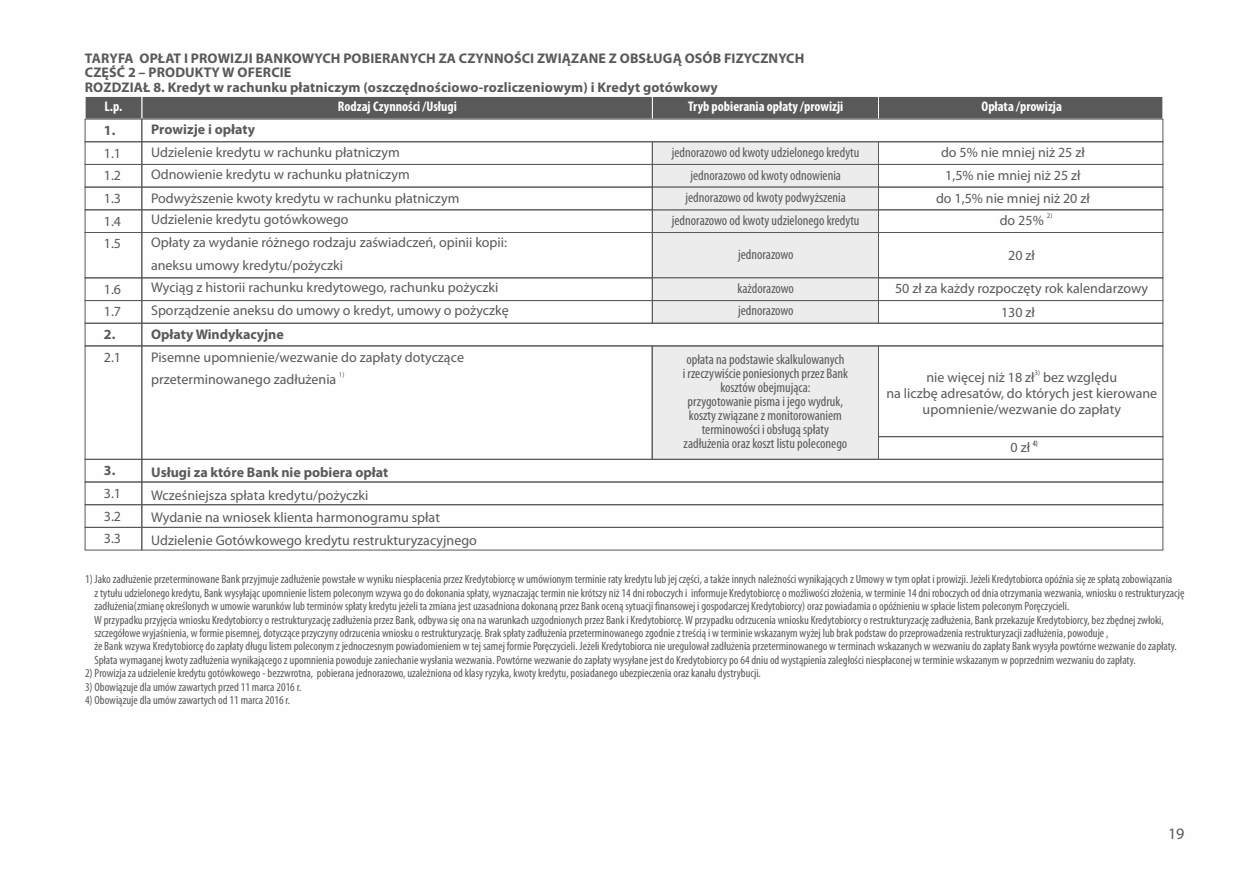
<style>
.page{position:relative;width:1248px;height:896px;background:#fff}
.page>*{position:absolute;margin:0;border:0;box-sizing:border-box;transform-origin:0 0}
.t1{font:16px "Myriad Pl";color:#595959}
.t2{font:14px/22.6px "Myriad Pl";color:#595959}
.t3{font:condensed 14px/14.2px "Myriad Pl";color:#595959;text-align:center}
.t4{font:700 14px/14.4px "Myriad Pl";letter-spacing:.01em;color:#595959}
.t5{font:700 condensed 14px "Myriad Pl";color:#fefefe}
.t6{font:condensed 12px/13.4px "Myriad Pl";color:#595959}
.t7{font:condensed 8px "Myriad Pl";color:#2a2a2a}
.t8{font:7px "Myriad Pl";color:#595959}
</style>
<div class="page">
<svg style="left:84px;top:96px;width:1079px;height:24px;background:#626262"></svg>
<div style="left:85px;top:119px;width:57px;height:23px;border:1px solid #595959"></div>
<div style="left:141px;top:119px;width:1022px;height:23px;border:1px solid #595959"></div>
<div style="left:878px;top:164px;width:284px;height:23px;border:1px solid #595959"></div>
<div style="left:878px;top:187px;width:284px;height:23px;border:1px solid #595959"></div>
<div style="left:878px;top:232px;width:284px;height:46px;border:1px solid #595959"></div>
<div style="left:878px;top:300px;width:284px;height:23px;border:1px solid #595959"></div>
<div style="left:878px;top:346px;width:284px;height:91px;border:1px solid #595959"></div>
<div style="left:652px;top:346px;width:226px;height:113px;background:#ececec"></div>
<svg style="left:652px;top:141px;width:226px;height:182px;background:#e3e3e3"></svg>
<div style="left:142px;top:482px;width:1020px;height:23px;border:1px solid #595959"></div>
<div style="left:142px;top:504px;width:1020px;height:23px;border:1px solid #595959"></div>
<div style="left:142px;top:527px;width:1020px;height:23px;border:1px solid #595959"></div>
<div style="left:141px;top:459px;width:1022px;height:23px;border:1px solid #595959"></div>
<div style="left:142px;top:164px;width:510px;height:23px;border:1px solid #595959"></div>
<div style="left:142px;top:232px;width:510px;height:46px;border:1px solid #595959"></div>
<div style="left:142px;top:300px;width:510px;height:23px;border:1px solid #595959"></div>
<div style="left:142px;top:346px;width:510px;height:113px;border:1px solid #595959"></div>
<div style="left:141px;top:323px;width:1022px;height:23px;border:1px solid #595959"></div>
<div style="left:142px;top:187px;width:510px;height:23px;border:1px solid #595959"></div>
<div style="left:85px;top:482px;width:57px;height:23px;border:1px solid #595959"></div>
<div style="left:85px;top:504px;width:57px;height:23px;border:1px solid #595959"></div>
<div style="left:85px;top:527px;width:57px;height:23px;border:1px solid #595959"></div>
<div style="left:85px;top:164px;width:57px;height:23px;border:1px solid #595959"></div>
<div style="left:85px;top:232px;width:57px;height:46px;border:1px solid #595959"></div>
<div style="left:85px;top:300px;width:57px;height:23px;border:1px solid #595959"></div>
<div style="left:85px;top:346px;width:57px;height:113px;border:1px solid #595959"></div>
<div style="left:85px;top:459px;width:57px;height:23px;border:1px solid #595959"></div>
<div style="left:85px;top:187px;width:57px;height:23px;border:1px solid #595959"></div>
<div style="left:85px;top:323px;width:57px;height:23px;border:1px solid #595959"></div>
<p class="t4" style="left:85px;top:52px;width:721px">TARYFA OPŁAT I PROWIZJI BANKOWYCH POBIERANYCH ZA CZYNNOŚCI ZWIĄZANE Z OBSŁUGĄ OSÓB FIZYCZNYCH<br>CZĘŚĆ 2 – PRODUKTY W OFERCIE<br>ROZDZIAŁ 8. Kredyt w rachunku płatniczym (oszczędnościowo-rozliczeniowym) i Kredyt gotówkowy</p>
<p class="t5" style="left:104px;top:101px;width:19px">L.p.</p>
<p class="t2" style="left:104px;top:143px;width:19px">1.1<br>1.2</p>
<p class="t2" style="left:104px;top:211px;width:19px">1.4<br>1.5</p>
<p class="t2" style="left:104px;top:279px;width:19px">1.6<br>1.7</p>
<p class="t2" style="left:104px;top:347px;width:19px">2.1</p>
<p class="t4" style="left:104px;top:124px;width:13px">1.</p>
<p class="t2" style="left:104px;top:188px;width:19px">1.3</p>
<p class="t4" style="left:104px;top:328px;width:13px">2.</p>
<p class="t5" style="left:338px;top:101px;width:120px">Rodzaj Czynności /Usługi</p>
<p class="t4" style="left:151px;top:123px;width:105px">Prowizje i opłaty</p>
<p class="t2" style="left:151px;top:142px;width:310px">Udzielenie kredytu w rachunku płatniczym<br>Odnowienie kredytu w rachunku płatniczym<br>Podwyższenie kwoty kredytu w rachunku płatniczym</p>
<p class="t2" style="left:151px;top:210px;width:359px">Udzielenie kredytu gotówkowego<br>Opłaty za wydanie różnego rodzaju zaświadczeń, opinii kopii: aneksu umowy kredytu/pożyczki<br>Wyciąg z historii rachunku kredytowego, rachunku pożyczki Sporządzenie aneksu do umowy o kredyt, umowy o pożyczkę</p>
<p class="t4" style="left:151px;top:328px;width:134px">Opłaty Windykacyjne</p>
<p class="t2" style="left:151px;top:347px;width:314px">Pisemne upomnienie/wezwanie do zapłaty dotyczące</p>
<p class="t8" style="left:339px;top:372px;width:7px">1)</p>
<p class="t2" style="left:151px;top:369px;width:187px">przeterminowanego zadłużenia</p>
<p class="t4" style="left:104px;top:464px;width:13px">3.</p>
<p class="t2" style="left:104px;top:483px;width:19px;text-align:justify">3.1<br>3.2<br>3.3</p>
<p class="t4" style="left:151px;top:466px;width:239px">Usługi za które Bank nie pobiera opłat</p>
<p class="t2" style="left:151px;top:485px;width:327px">Wcześniejsza spłata kredytu/pożyczki<br>Wydanie na wniosek klienta harmonogramu spłat<br>Udzielenie Gotówkowego kredytu restrukturyzacyjnego</p>
<p class="t5" style="left:688px;top:101px;width:157px">Tryb pobierania opłaty /prowizji</p>
<p class="t3" style="left:671px;top:146px;width:189px">jednorazowo od kwoty udzielonego kredytu</p>
<p class="t3" style="left:685px;top:165px;width:162px;line-height:22.6px">jednorazowo od kwoty odnowienia jednorazowo od kwoty podwyższenia</p>
<p class="t3" style="left:671px;top:214px;width:189px">jednorazowo od kwoty udzielonego kredytu</p>
<p class="t3" style="left:738px;top:248px;width:57px">jednorazowo</p>
<p class="t3" style="left:737px;top:282px;width:58px">każdorazowo</p>
<p class="t3" style="left:738px;top:305px;width:57px">jednorazowo</p>
<p class="t3" style="left:682px;top:353px;width:167px">opłata na podstawie skalkulowanych<br>i rzeczywiście poniesionych przez Bank kosztów obejmująca:<br>przygotowanie pisma i jego wydruk, koszty związane z monitorowaniem terminowości i obsługą spłaty zadłużenia oraz koszt listu poleconego</p>
<p class="t5" style="left:981px;top:101px;width:82px">Opłata /prowizja</p>
<p class="t2" style="left:941px;top:142px;width:145px">do 5% nie mniej niż 25 zł</p>
<p class="t2" style="left:935px;top:188px;width:155px">do 1,5% nie mniej niż 20 zł</p>
<p class="t2" style="left:945px;top:165px;width:137px">1,5% nie mniej niż 25 zł</p>
<p class="t8" style="left:1046px;top:213px;width:7px">2)</p>
<p class="t2" style="left:999px;top:210px;width:46px">do 25%</p>
<p class="t2" style="left:1008px;top:245px;width:28px">20 zł</p>
<p class="t2" style="left:895px;top:278px;width:254px">50 zł za każdy rozpoczęty rok kalendarzowy</p>
<p class="t2" style="left:1000px;top:302px;width:35px">130 zł</p>
<p class="t8" style="left:1034px;top:370px;width:7px">3)</p>
<p class="t2" style="left:886px;top:371px;width:272px;line-height:15.8px;text-align:center">nie więcej niż 18 zł bez względu<br>na liczbę adresatów, do których jest kierowane upomnienie/wezwanie do zapłaty</p>
<p class="t7" style="left:1032px;top:439px;width:7px">4)</p>
<p class="t2" style="left:1010px;top:437px;width:21px">0 zł</p>
<p class="t6" style="left:94px;top:573px;width:1091px;text-indent:-9px">1) Jako zadłużenie przeterminowane Bank przyjmuje zadłużenie powstałe w wyniku niespłacenia przez Kredytobiorcę w umówionym terminie raty kredytu lub jej części, a także innych należności wynikających z Umowy w tym opłat i prowizji. Jeżeli Kredytobiorca opóźnia się ze spłatą zobowiązania<br>z tytułu udzielonego kredytu, Bank wysyłając upomnienie listem poleconym wzywa go do dokonania spłaty, wyznaczając termin nie krótszy niż 14 dni roboczych i informuje Kredytobiorcę o możliwości złożenia, w terminie 14 dni roboczych od dnia otrzymania wezwania, wniosku o restrukturyzację zadłużenia(zmianę określonych w umowie warunków lub terminów spłaty kredytu jeżeli ta zmiana jest uzasadniona dokonaną przez Bank oceną sytuacji finansowej i gospodarczej Kredytobiorcy) oraz powiadamia o opóźnieniu w spłacie listem poleconym Poręczycieli.<br>W przypadku przyjęcia wniosku Kredytobiorcy o restrukturyzację zadłużenia przez Bank, odbywa się ona na warunkach uzgodnionych przez Bank i Kredytobiorcę. W przypadku odrzucenia wniosku Kredytobiorcy o restrukturyzację zadłużenia, Bank przekazuje Kredytobiorcy, bez zbędnej zwłoki, szczegółowe wyjaśnienia, w formie pisemnej, dotyczące przyczyny odrzucenia wniosku o restrukturyzację. Brak spłaty zadłużenia przeterminowanego zgodnie z treścią i w terminie wskazanym wyżej lub brak podstaw do przeprowadzenia restrukturyzacji zadłużenia, powoduje ,<br>że Bank wzywa Kredytobiorcę do zapłaty długu listem poleconym z jednoczesnym powiadomieniem w tej samej formie Poręczycieli. Jeżeli Kredytobiorca nie uregulował zadłużenia przeterminowanego w terminach wskazanych w wezwaniu do zapłaty Bank wysyła powtórne wezwanie do zapłaty.<br>Spłata wymaganej kwoty zadłużenia wynikającego z upomnienia powoduje zaniechanie wysłania wezwania. Powtórne wezwanie do zapłaty wysyłane jest do Kredytobiorcy po 64 dniu od wystąpienia zaległości niespłaconej w terminie wskazanym w poprzednim wezwaniu do zapłaty.</p>
<p class="t6" style="left:85px;top:667px;width:677px">2) Prowizja za udzielenie kredytu gotówkowego - bezzwrotna, pobierana jednorazowo, uzależniona od klasy ryzyka, kwoty kredytu, posiadanego ubezpieczenia oraz kanału dystrybucji.</p>
<p class="t6" style="left:85px;top:681px;width:218px">3) Obowiązuje dla umów zawartych przed 11 marca 2016 r.</p>
<p class="t6" style="left:85px;top:694px;width:207px">4) Obowiązuje dla umów zawartych od 11 marca 2016 r.</p>
<h1 class="t1" style="left:1167px;top:827px;width:18px">19</h1>
</div>
